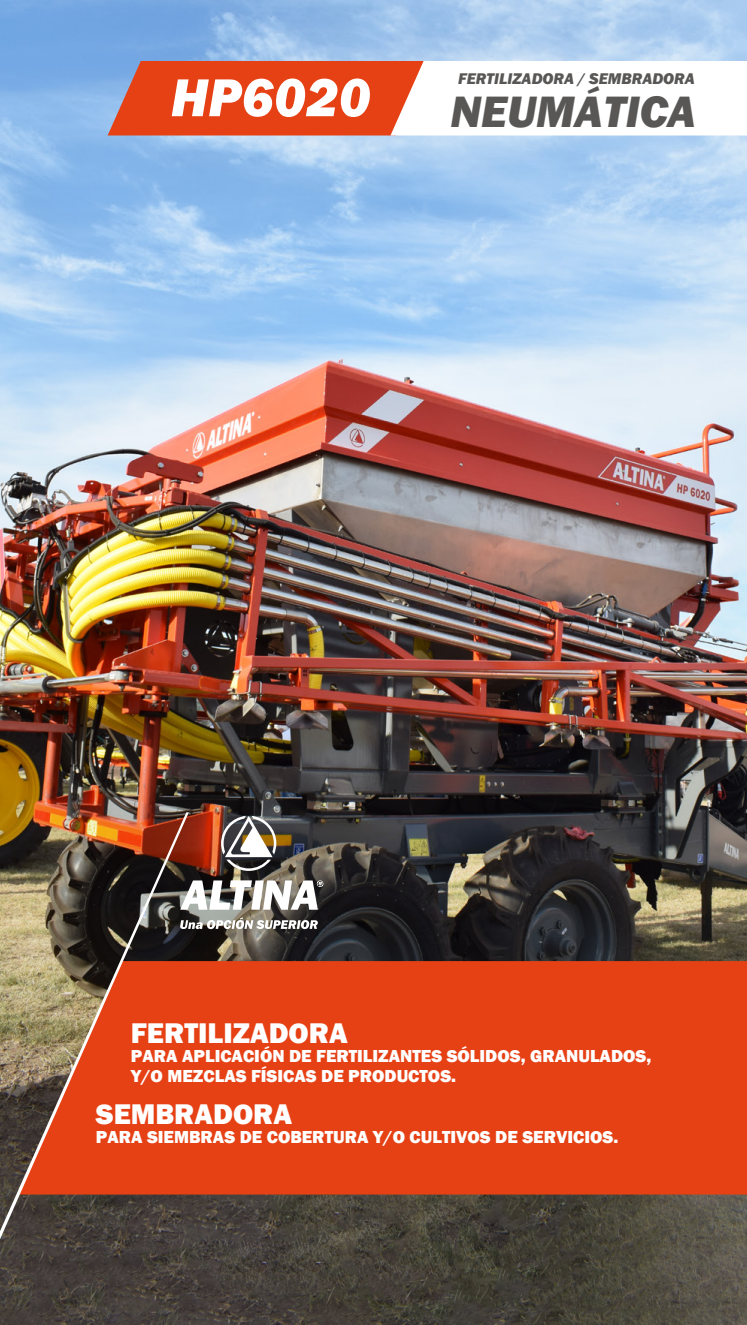
<style>
.page{position:relative;width:747px;height:1325px;background:#fff}
.page>*{position:absolute;margin:0;border:0;box-sizing:border-box;transform-origin:0 0}
.t1{font:italic 800 55.25px "Franklin Gothic";color:#fff}
.t2{font:italic 800 45.12px "Franklin Gothic";color:#585756}
.t3{font:800 29.25px "Franklin Gothic";color:#fff}
.t4{font:800 17.88px/19.4px "Franklin Gothic";color:#fff}
.t5{font:italic 800 15.88px "Franklin Gothic";color:#585756}
</style>
<div class="page">
<img style="left:0;top:0;width:746px;height:766px">
<svg style="left:0;top:766px;width:746px;height:559px;background:#453f37"></svg>
<div style="left:189px;top:961px;width:557px;height:233px;background:#e64115"></div>
<img style="left:0;top:812px;width:189px;height:427px">
<svg style="left:180px;top:917px;width:137px;height:12px"></svg>
<svg style="left:221px;top:816px;width:55px;height:55px"></svg>
<svg style="left:180px;top:880px;width:143px;height:30px"></svg>
<svg style="left:107px;top:61px;width:639px;height:74px"></svg>
<p class="t5" style="left:458px;top:69px;width:238px">FERTILIZADORA / SEMBRADORA</p>
<h1 class="t1" style="left:171px;top:62px;width:201px">HP6020</h1>
<h2 class="t2" style="left:450px;top:82px;width:247px">NEUMÁTICA</h2>
<h3 class="t3" style="left:131px;top:1014px;width:218px">FERTILIZADORA</h3>
<p class="t4" style="left:131px;top:1047px;width:521px">PARA APLICACIÓN DE FERTILIZANTES SÓLIDOS, GRANULADOS,<br>Y/O MEZCLAS FÍSICAS DE PRODUCTOS.</p>
<h3 class="t3" style="left:96px;top:1095px;width:198px">SEMBRADORA</h3>
<p class="t4" style="left:96px;top:1127px;width:523px">PARA SIEMBRAS DE COBERTURA Y/O CULTIVOS DE SERVICIOS.</p>
</div>
